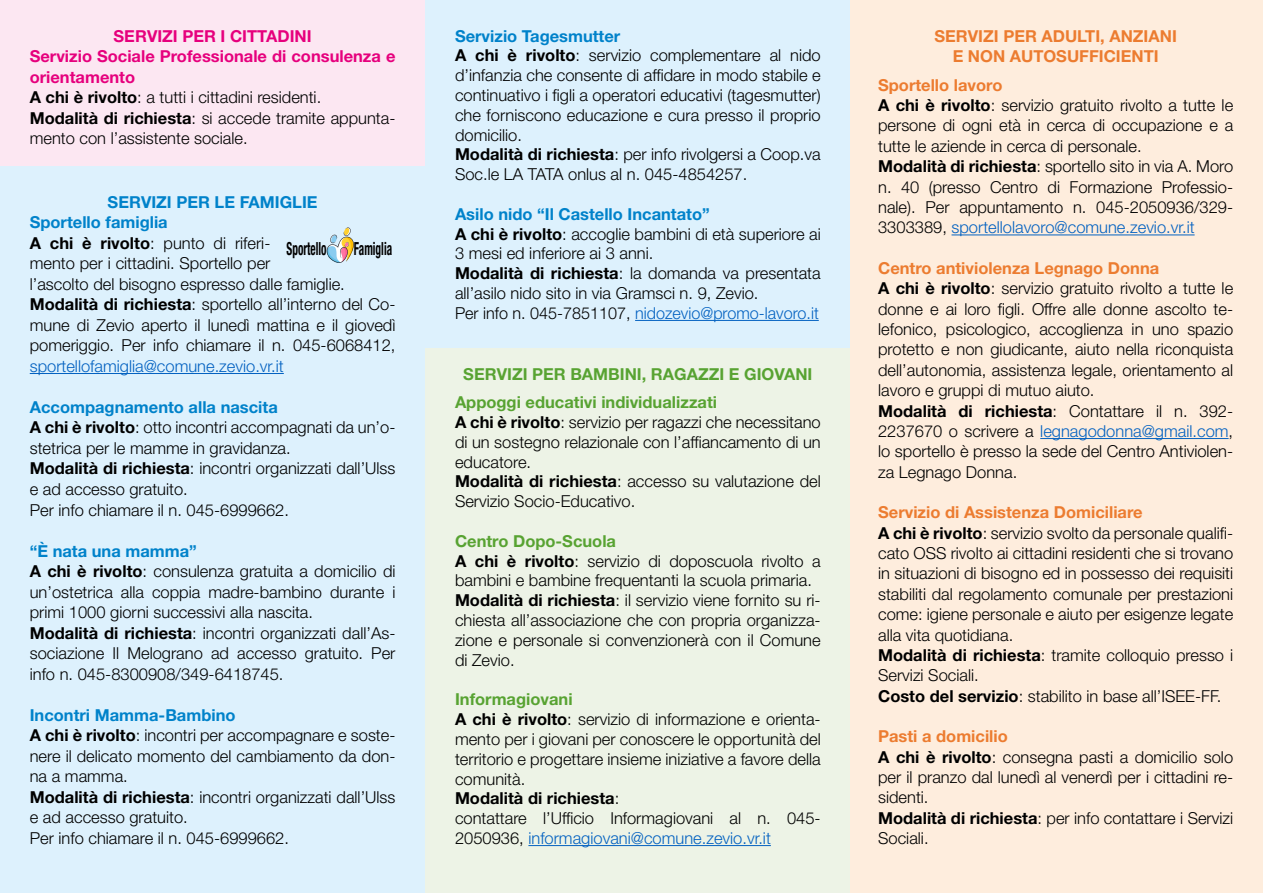
<style>
.page{position:relative;width:1263px;height:893px;background:#fff}
.page>*{position:absolute;margin:0;border:0;box-sizing:border-box;transform-origin:0 0}
.t1{font:700 condensed 18.15px "Helvetica Neue LT Std";color:#000;scale:.62 1}
.t2{font:300 16.5px/20.4px "Helvetica Neue LT Std";color:#000}
.t3{font:700 16.5px/28.3px "Helvetica Neue LT Std";color:#58a332}
.t4{font:700 16.5px/20.4px "Helvetica Neue LT Std";color:#ec7c30;text-align:center}
.t5{font:300 16.5px "Helvetica Neue LT Std";color:#0462c1}
.s1{font-weight:700;color:#e6007d}
.s2{font-weight:700}
.s3{font-weight:700;color:#0082ca}
.s4{color:#0462c1}
.s5{font-weight:700;color:#58a332}
.s6{font-weight:700;color:#ec7c30}
</style>
<div class="page">
<div style="left:0;top:0;width:425px;height:167px;background:#fce7f2"></div>
<div style="left:0;top:167px;width:425px;height:726px;background:#ddf1fd"></div>
<div style="left:425px;top:0;width:425px;height:349px;background:#ddf1fd"></div>
<div style="left:425px;top:349px;width:425px;height:544px;background:#edf3e6"></div>
<div style="left:850px;top:0;width:413px;height:893px;background:#feeddd"></div>
<hr style="left:30px;top:373px;width:254px;height:1px;background:#0462c1">
<hr style="left:635px;top:320px;width:184px;height:1px;background:#0462c1">
<hr style="left:528px;top:845px;width:243px;height:1px;background:#0462c1">
<hr style="left:951px;top:235px;width:243px;height:1px;background:#0462c1">
<hr style="left:1040px;top:438px;width:188px;height:1px;background:#0462c1">
<svg style="left:327px;top:227px;width:27px;height:36px"></svg>
<p class="t2" style="left:30px;top:25px;width:367px;text-indent:84px"><span class="s1">SERVIZI PER I CITTADINI<br>Servizio Sociale Professionale di consulenza e orientamento<br></span><span class="s2">A chi è rivolto</span>: a tutti i cittadini residenti.<br><span class="s2">Modalità di richiesta</span>: si accede tramite appunta&shy;mento con l’assistente sociale.</p>
<p class="t2" style="left:30px;top:191px;width:367px;text-indent:78px"><span class="s3">SERVIZI PER LE FAMIGLIE<br>Sportello famiglia<br></span><span class="s2">A chi è rivolto</span>: punto di riferi-<br>mento per i cittadini. Sportello per<br>l’ascolto del bisogno espresso dalle famiglie.<br><span class="s2">Modalità di richiesta</span>: sportello all’interno del Co&shy;mune di Zevio aperto il lunedì mattina e il giovedì pomeriggio. Per info chiamare il n. 045-6068412,</p>
<p class="t5" style="left:30px;top:356px;width:256px">sportellofamiglia@comune.zevio.vr.it</p>
<p class="t2" style="left:30px;top:396px;width:367px"><span class="s3">Accompagnamento alla nascita<br></span><span class="s2">A chi è rivolto</span>: otto incontri accompagnati da un’o&shy;stetrica per le mamme in gravidanza.<br><span class="s2">Modalità di richiesta</span>: incontri organizzati dall’Ulss e ad accesso gratuito.<br>Per info chiamare il n. 045-6999662.</p>
<p class="t2" style="left:30px;top:540px;width:367px"><span class="s3">“È nata una mamma”<br></span><span class="s2">A chi è rivolto</span>: consulenza gratuita a domicilio di un’ostetrica alla coppia madre-bambino durante i primi 1000 giorni successivi alla nascita.<br><span class="s2">Modalità di richiesta</span>: incontri organizzati dall’As&shy;sociazione Il Melograno ad accesso gratuito. Per info n. 045-8300908/349-6418745.</p>
<p class="t2" style="left:30px;top:704px;width:367px"><span class="s3">Incontri Mamma-Bambino<br></span><span class="s2">A chi è rivolto</span>: incontri per accompagnare e soste&shy;nere il delicato momento del cambiamento da don&shy;na a mamma.<br><span class="s2">Modalità di richiesta</span>: incontri organizzati dall’Ulss e ad accesso gratuito.<br>Per info chiamare il n. 045-6999662.</p>
<p class="t1" style="left:287px;top:238px;width:66px">Sportello</p>
<p class="t1" style="left:354px;top:238px;width:63px">Famiglia</p>
<p class="t2" style="left:455px;top:25px;width:367px;line-height:19.8px"><span class="s3">Servizio Tagesmutter<br></span><span class="s2">A chi è rivolto</span>: servizio complementare al nido d’infanzia che consente di affidare in modo stabile e continuativo i figli a operatori educativi (tagesmutter) che forniscono educazione e cura presso il proprio domicilio.<br><span class="s2">Modalità di richiesta</span>: per info rivolgersi a Coop.va Soc.le LA TATA onlus al n. 045-4854257.</p>
<p class="t2" style="left:455px;top:204px;width:367px;line-height:19.8px"><span class="s3">Asilo nido “Il Castello Incantato”<br></span><span class="s2">A chi è rivolto</span>: accoglie bambini di età superiore ai 3 mesi ed inferiore ai 3 anni.<br><span class="s2">Modalità di richiesta</span>: la domanda va presentata all’asilo nido sito in via Gramsci n. 9, Zevio.<br>Per info n. 045-7851107, <span class="s4">nidozevio@promo-lavoro.it</span></p>
<p class="t3" style="left:455px;top:360px;width:359px;text-indent:8px">SERVIZI PER BAMBINI, RAGAZZI E GIOVANI<br>Appoggi educativi individualizzati</p>
<p class="t2" style="left:455px;top:412px;width:367px;line-height:19.8px"><span class="s2">A chi è rivolto</span>: servizio per ragazzi che necessitano di un sostegno relazionale con l’affiancamento di un educatore.<br><span class="s2">Modalità di richiesta</span>: accesso su valutazione del Servizio Socio-Educativo.</p>
<p class="t2" style="left:455px;top:531px;width:367px;line-height:19.8px"><span class="s5">Centro Dopo-Scuola<br></span><span class="s2">A chi è rivolto</span>: servizio di doposcuola rivolto a bambini e bambine frequentanti la scuola primaria.<br><span class="s2">Modalità di richiesta</span>: il servizio viene fornito su ri&shy;chiesta all’associazione che con propria organizza&shy;zione e personale si convenzionerà con il Comune di Zevio.</p>
<p class="t2" style="left:455px;top:689px;width:367px;line-height:19.8px"><span class="s5">Informagiovani<br></span><span class="s2">A chi è rivolto</span>: servizio di informazione e orienta&shy;mento per i giovani per conoscere le opportunità del territorio e progettare insieme iniziative a favore della comunità.<br><span class="s2">Modalità di richiesta</span>:<br>contattare l’Ufficio Informagiovani al n. 045- 2050936, <span class="s4">informagiovani@comune.zevio.vr.it</span></p>
<p class="t4" style="left:934px;top:25px;width:244px">SERVIZI PER ADULTI, ANZIANI<br>E NON AUTOSUFFICIENTI</p>
<p class="t2" style="left:878px;top:74px;width:357px"><span class="s6">Sportello lavoro<br></span><span class="s2">A chi è rivolto</span>: servizio gratuito rivolto a tutte le persone di ogni età in cerca di occupazione e a tutte le aziende in cerca di personale.<br><span class="s2">Modalità di richiesta</span>: sportello sito in via A. Moro n. 40 (presso Centro di Formazione Professio&shy;nale). Per appuntamento n. 045-2050936/329- 3303389, <span class="s4">sportellolavoro@comune.zevio.vr.it</span></p>
<p class="t2" style="left:878px;top:258px;width:357px"><span class="s6">Centro antiviolenza Legnago Donna<br></span><span class="s2">A chi è rivolto</span>: servizio gratuito rivolto a tutte le donne e ai loro figli. Offre alle donne ascolto te&shy;lefonico, psicologico, accoglienza in uno spazio protetto e non giudicante, aiuto nella riconquista dell’autonomia, assistenza legale, orientamento al lavoro e gruppi di mutuo aiuto.<br><span class="s2">Modalità di richiesta</span>: Contattare il n. 392- 2237670 o scrivere a <span class="s4">legnagodonna@gmail.com</span>, lo sportello è presso la sede del Centro Antiviolen&shy;za Legnago Donna.</p>
<p class="t2" style="left:878px;top:502px;width:357px"><span class="s6">Servizio di Assistenza Domiciliare<br></span><span class="s2">A chi è rivolto</span>: servizio svolto da personale qualifi&shy;cato OSS rivolto ai cittadini residenti che si trovano in situazioni di bisogno ed in possesso dei requisiti stabiliti dal regolamento comunale per prestazioni come: igiene personale e aiuto per esigenze legate alla vita quotidiana.<br><span class="s2">Modalità di richiesta</span>: tramite colloquio presso i Servizi Sociali.<br><span class="s2">Costo del servizio</span>: stabilito in base all’ISEE-FF.</p>
<p class="t2" style="left:878px;top:726px;width:357px"><span class="s6">Pasti a domicilio<br></span><span class="s2">A chi è rivolto</span>: consegna pasti a domicilio solo per il pranzo dal lunedì al venerdì per i cittadini re&shy;sidenti.<br><span class="s2">Modalità di richiesta</span>: per info contattare i Servizi<br>Sociali.</p>
</div>
